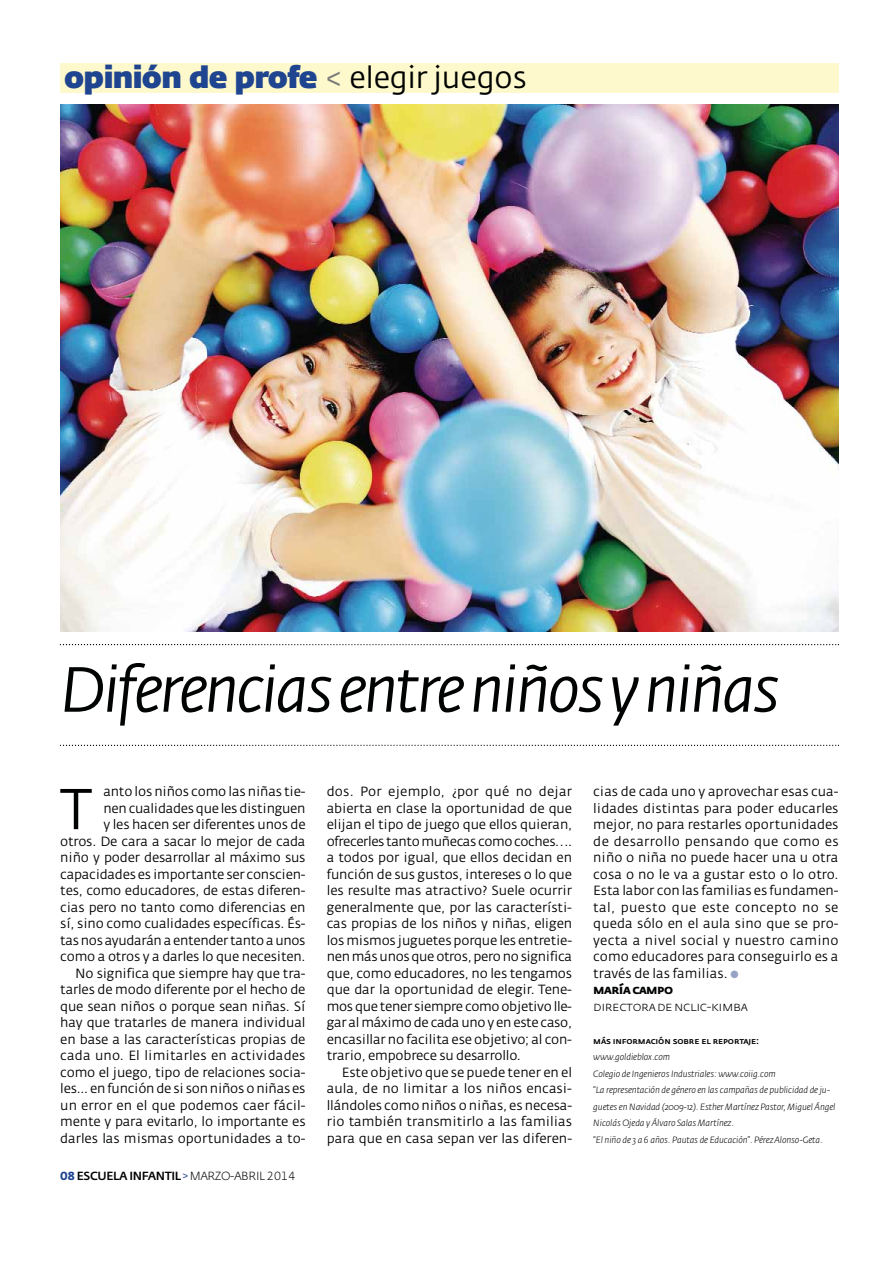
<style>
.page{position:relative;width:893px;height:1263px;background:#fff}
.page>*{position:absolute;margin:0;border:0;box-sizing:border-box;transform-origin:0 0}
.t1{font:italic 63px "Fedra Sans Alt";letter-spacing:-.045em;color:#010202}
.t2{font:56.85px "Fedra Sans Alt";color:#010202}
.t3{font:800 30px "Fedra Sans Display";color:#1f4490}
.t4{font:13.2px/16.5px "Fedra Sans Alt";letter-spacing:-.015em;color:#010202;text-align:justify}
.t5{font:13.2px "Fedra Sans Alt Light SC";letter-spacing:-.03em;color:#010202}
.t6{font:13.2px "Fedra Sans Alt Bold SC";letter-spacing:-.035em;color:#010202}
.t7{font:11.7px "Fedra Sans Alt Medium TF";letter-spacing:-.035em;color:#010202}
.t8{font:italic 300 9px/16.5px "Fedra Sans Alt";letter-spacing:-.01em;color:#010202}
.t9{font:9px "Fedra Sans Alt Medium SC";letter-spacing:-.015em;color:#010202}
.s1{font-family:"Fedra Sans Std";font-weight:400;color:#7b7b7b}
.s2{font-family:"Fedra Sans Std";font-weight:400;color:#010202}
.s3{font-family:"Fedra Sans Alt Bold TF";color:#1f4490}
.s4{font-family:"Fedra Sans Alt Book TF";color:#1f4490}
.s5{font-family:"Fedra Sans Alt Light TF"}
.s6{color:#96a3c7}
</style>
<div class="page">
<div style="left:60px;top:64px;width:778px;height:29px;background:#fdf9cc"></div>
<svg style="left:60px;top:745px;width:779px;height:1px"></svg>
<svg style="left:60px;top:644px;width:779px;height:1px"></svg>
<img style="left:60px;top:105px;width:778px;height:526px">
<h3 class="t3" style="left:65px;top:60px;width:464px">opinión de profe <span class="s1">&lt;</span> <span class="s2">elegir juegos</span></h3>
<h1 class="t1" style="left:60px;top:663px;width:721px">Diferencias entre niños y niñas</h1>
<p class="t4" style="left:60px;top:784px;width:247px;text-align:right">anto los niños como las niñas tie-<br>nen cualidades que les distinguen<br>y les hacen ser diferentes unos de<br>otros. De cara a sacar lo mejor de cada niño y poder desarrollar al máximo sus capacidades es importante ser conscien&shy;tes, como educadores, de estas diferen&shy;cias pero no tanto como diferencias en sí, sino como cualidades específicas. És&shy;tas nos ayudarán a entender tanto a unos como a otros y a darles lo que necesiten.<br>No significa que siempre hay que tra&shy;tarles de modo diferente por el hecho de que sean niños o porque sean niñas. Sí hay que tratarles de manera individual en base a las características propias de cada uno. El limitarles en actividades como el juego, tipo de relaciones socia&shy;les... en función de si son niños o niñas es un error en el que podemos caer fácil&shy;mente y para evitarlo, lo importante es darles las mismas oportunidades a to-</p>
<h2 class="t2" style="left:60px;top:785px;width:33px">T</h2>
<p class="t7" style="left:60px;top:1172px;width:237px"><span class="s3">08</span> ESCUELA INFANTIL <span class="s4">&gt;</span> <span class="s5">MARZO-ABRIL 2014</span></p>
<p class="t4" style="left:327px;top:784px;width:247px">dos. Por ejemplo, ¿por qué no dejar abierta en clase la oportunidad de que elijan el tipo de juego que ellos quieran, ofrecerles tanto muñecas como coches…. a todos por igual, que ellos decidan en función de sus gustos, intereses o lo que les resulte mas atractivo? Suele ocurrir generalmente que, por las característi&shy;cas propias de los niños y niñas, eligen los mismos juguetes porque les entretie&shy;nen más unos que otros, pero no significa que, como educadores, no les tengamos que dar la oportunidad de elegir. Tene&shy;mos que tener siempre como objetivo lle&shy;gar al máximo de cada uno y en este caso, encasillar no facilita ese objetivo; al con&shy;trario, empobrece su desarrollo.</p>
<p class="t4" style="left:327px;top:1065px;width:247px;text-indent:15px">Este objetivo que se puede tener en el aula, de no limitar a los niños encasi&shy;llándoles como niños o niñas, es necesa&shy;rio también transmitirlo a las familias para que en casa sepan ver las diferen-</p>
<p class="t4" style="left:593px;top:784px;width:247px">cias de cada uno y aprovechar esas cua&shy;lidades distintas para poder educarles mejor, no para restarles oportunidades de desarrollo pensando que como es niño o niña no puede hacer una u otra cosa o no le va a gustar esto o lo otro.<br>Esta labor con las familias es fundamen&shy;tal, puesto que este concepto no se queda sólo en el aula sino que se pro&shy;yecta a nivel social y nuestro camino como educadores para conseguirlo es a través de las familias. <span class="s6">●</span></p>
<p class="t6" style="left:593px;top:982px;width:81px">maría campo</p>
<p class="t5" style="left:593px;top:998px;width:156px">directora de nclic-kimba</p>
<p class="t9" style="left:593px;top:1035px;width:167px">más información sobre el reportaje:</p>
<p class="t8" style="left:593px;top:1050px;width:244px">www.goldieblox.com<br>Colegio de Ingenieros Industriales: www.coiig.com<br>“La representación de género en las campañas de publicidad de ju&shy;guetes en Navidad (2009-12). Esther Martínez Pastor, Miguel Ángel Nicolás Ojeda y Álvaro Salas Martínez.<br>“El niño de 3 a 6 años. Pautas de Educación”. Pérez Alonso-Geta.</p>
</div>
